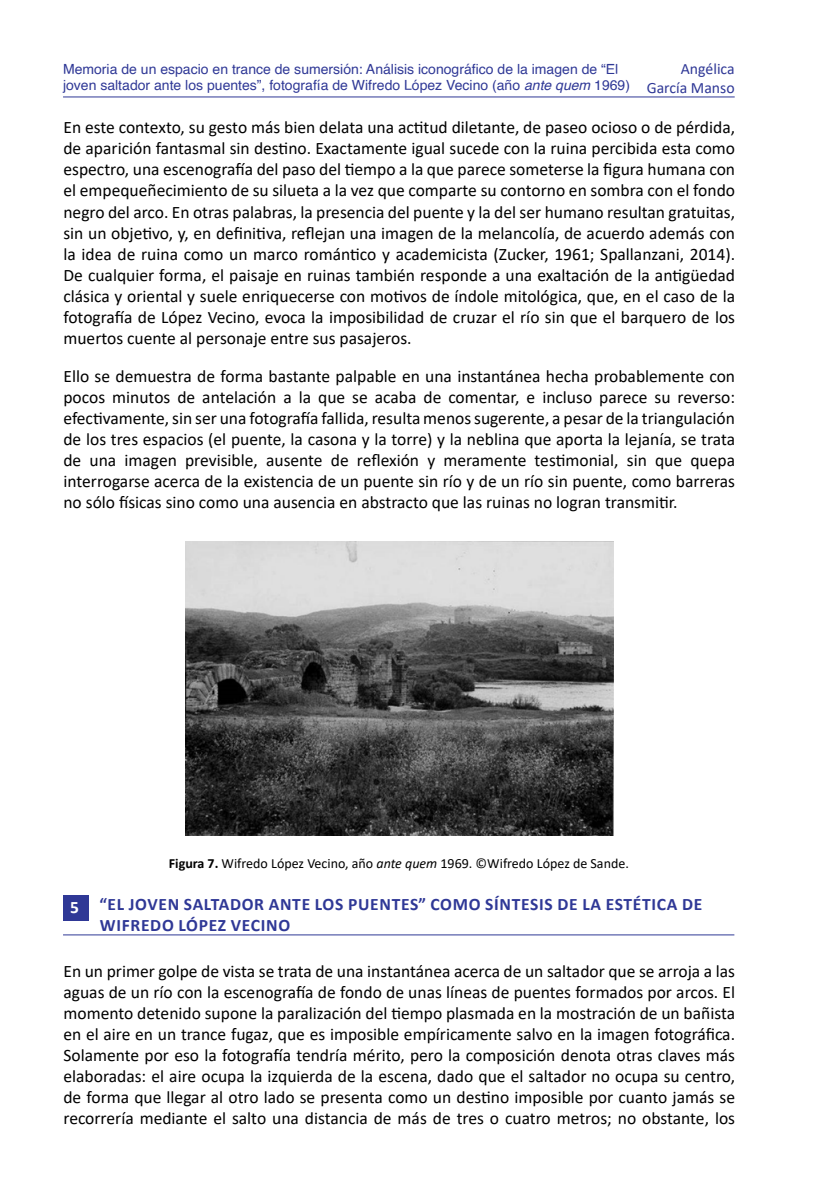
<style>
.page{position:relative;width:834px;height:1191px;background:#fff}
.page>*{position:absolute;margin:0;border:0;box-sizing:border-box;transform-origin:0 0}
.t1{font:17.5px/21px "Calibri";color:#000;text-align:justify}
.t2{font:700 17.5px/21px "Calibri";letter-spacing:.04em;color:#2f3896}
.t3{font:700 17.5px "Calibri";color:#fff}
.t4{font:15.75px/18.9px "Calibri";color:#2f3896;text-align:right}
.t5{font:14px/16.8px "Helvetica";color:#2f3896}
.t6{font:14px "Calibri";color:#000}
.s1{font-style:italic}
.s2{font-weight:700}
</style>
<div class="page">
<hr style="left:63px;top:97px;width:671px;height:1px;background:#2f3896">
<img style="left:185px;top:541px;width:428px;height:294px">
<div style="left:63px;top:894px;width:26px;height:26px;background:#2f3896"></div>
<hr style="left:63px;top:934px;width:671px;height:1px;background:#2f3896">
<p class="t5" style="left:63px;top:61px;width:568px">Memoria de un espacio en trance de sumersión: Análisis iconográfico de la imagen de “El joven saltador ante los puentes”, fotografía de Wifredo López Vecino (año <span class="s1">ante quem</span> 1969)</p>
<p class="t4" style="left:646px;top:59px;width:89px">Angélica<br>García Manso</p>
<p class="t1" style="left:63px;top:117px;width:673px">En este contexto, su gesto más bien delata una actitud diletante, de paseo ocioso o de pérdida, de aparición fantasmal sin destino. Exactamente igual sucede con la ruina percibida esta como espectro, una escenografía del paso del tiempo a la que parece someterse la figura humana con el empequeñecimiento de su silueta a la vez que comparte su contorno en sombra con el fondo negro del arco. En otras palabras, la presencia del puente y la del ser humano resultan gratuitas, sin un objetivo, y, en definitiva, reflejan una imagen de la melancolía, de acuerdo además con la idea de ruina como un marco romántico y academicista (Zucker, 1961; Spallanzani, 2014).<br>De cualquier forma, el paisaje en ruinas también responde a una exaltación de la antigüedad clásica y oriental y suele enriquecerse con motivos de índole mitológica, que, en el caso de la fotografía de López Vecino, evoca la imposibilidad de cruzar el río sin que el barquero de los muertos cuente al personaje entre sus pasajeros.</p>
<p class="t1" style="left:63px;top:365px;width:673px">Ello se demuestra de forma bastante palpable en una instantánea hecha probablemente con pocos minutos de antelación a la que se acaba de comentar, e incluso parece su reverso: efectivamente, sin ser una fotografía fallida, resulta menos sugerente, a pesar de la triangulación de los tres espacios (el puente, la casona y la torre) y la neblina que aporta la lejanía, se trata de una imagen previsible, ausente de reflexión y meramente testimonial, sin que quepa interrogarse acerca de la existencia de un puente sin río y de un río sin puente, como barreras no sólo físicas sino como una ausencia en abstracto que las ruinas no logran transmitir.</p>
<p class="t3" style="left:70px;top:894px;width:10px">5</p>
<p class="t6" style="left:169px;top:853px;width:461px"><span class="s2">Figura 7.</span> Wifredo López Vecino, año <span class="s1">ante quem</span> 1969. ©Wifredo López de Sande.</p>
<p class="t2" style="left:99px;top:893px;width:604px">“EL JOVEN SALTADOR ANTE LOS PUENTES” COMO SÍNTESIS DE LA ESTÉTICA DE<br>WIFREDO LÓPEZ VECINO</p>
<p class="t1" style="left:63px;top:960px;width:673px">En un primer golpe de vista se trata de una instantánea acerca de un saltador que se arroja a las aguas de un río con la escenografía de fondo de unas líneas de puentes formados por arcos. El momento detenido supone la paralización del tiempo plasmada en la mostración de un bañista en el aire en un trance fugaz, que es imposible empíricamente salvo en la imagen fotográfica.<br>Solamente por eso la fotografía tendría mérito, pero la composición denota otras claves más elaboradas: el aire ocupa la izquierda de la escena, dado que el saltador no ocupa su centro, de forma que llegar al otro lado se presenta como un destino imposible por cuanto jamás se recorrería mediante el salto una distancia de más de tres o cuatro metros; no obstante, los</p>
</div>
